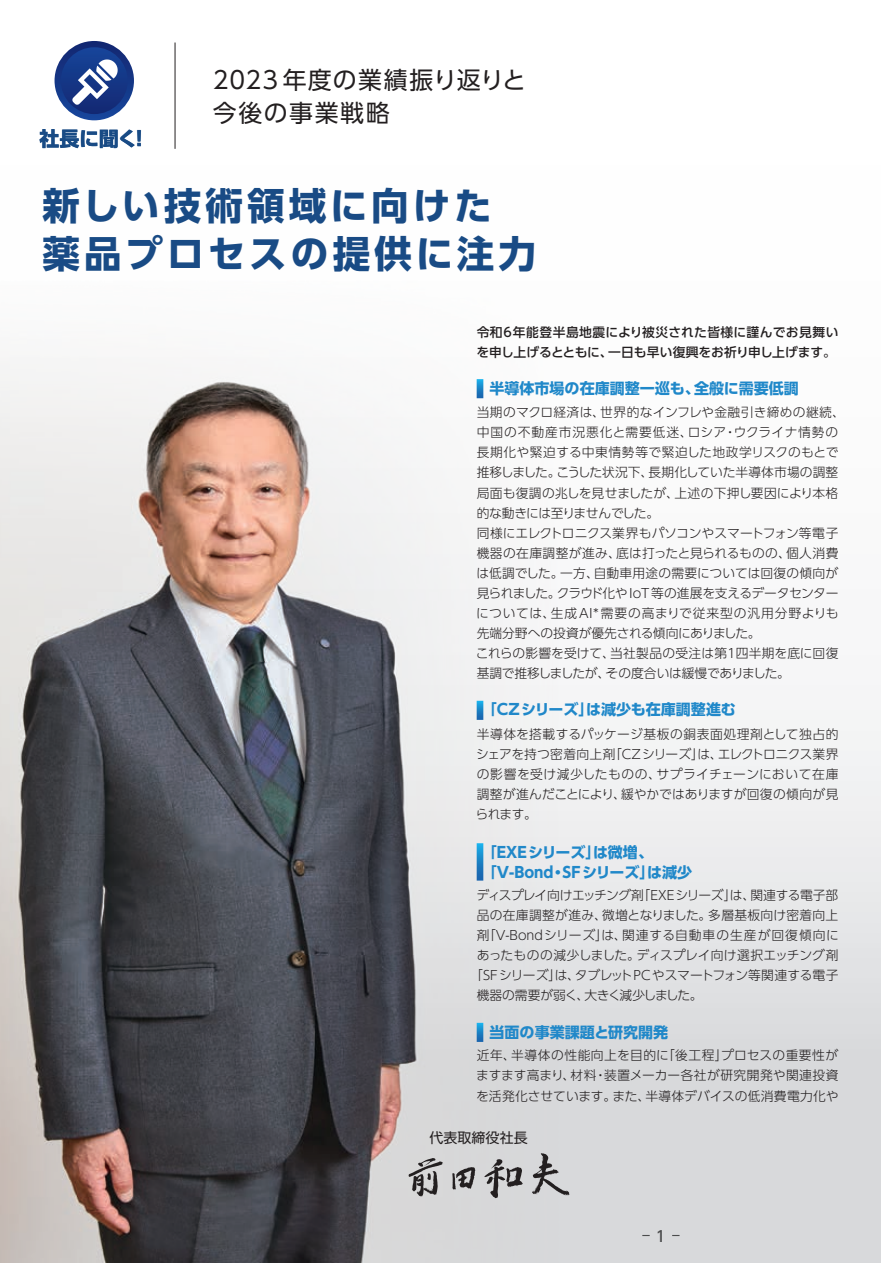
<style>
.page{position:relative;width:881px;height:1263px;background:#fff}
.page>*{position:absolute;margin:0;border:0;box-sizing:border-box;transform-origin:0 0}
.t1{font:700 37.5px/48px "UD Shin Go Pro";letter-spacing:.105em;color:#194b85}
.t2{font:24px/33px "UD Shin Go Pro";letter-spacing:.055em;color:#231f20}
.t3{font:700 19.95px "UD Shin Go Pro";letter-spacing:-.015em;color:#194b85}
.t4{font:700 15px/19.8px "UD Shin Go Pro";color:#2088c9}
.t5{font:500 15px "UD Shin Go Pro";color:#4b4c4d}
.t6{font:13.95px "UD Shin Go Pro";letter-spacing:.01em;color:#231f20}
.t7{font:300 12.75px/20.1px "UD Shin Go Pro";color:#231f20;text-align:justify}
.t8{font:500 12.75px/20.1px "UD Shin Go Pro";letter-spacing:.015em;color:#231f20}
.t9{font:300 12.75px "UD Shin Go Pro";letter-spacing:-.04em;color:#231f20}
.t10{font:300 12.75px "UD Shin Go Pro";letter-spacing:.075em;color:#231f20}
.t11{font:300 12.75px "UD Shin Go Pro";letter-spacing:.025em;color:#231f20}
.t12{font:300 12.75px "UD Shin Go Pro";letter-spacing:-.03em;color:#231f20}
</style>
<div class="page">
<div style="left:0;top:0;width:880px;height:1263px;background:linear-gradient(to bottom,#fff,#d9dadc)"></div>
<img style="left:0;top:247px;width:593px;height:1016px">
<img style="left:0;top:459px;width:1px;height:804px">
<svg style="left:54px;top:41px;width:80px;height:79px"></svg>
<svg style="left:40px;top:129px;width:101px;height:19px"></svg>
<svg style="left:137px;top:130px;width:4px;height:12px"></svg>
<svg style="left:408px;top:1153px;width:161px;height:45px;background:#b1b1b2"></svg>
<svg style="left:476px;top:379px;width:7px;height:19px"></svg>
<svg style="left:476px;top:701px;width:7px;height:19px"></svg>
<svg style="left:476px;top:843px;width:7px;height:38px"></svg>
<hr style="left:175px;top:43px;width:1px;height:106px;background:#231f20">
<svg style="left:476px;top:1023px;width:7px;height:19px"></svg>
<h3 class="t3" style="left:39px;top:122px;width:111px">社長に聞く！</h3>
<h2 class="t2" style="left:213px;top:63px;width:315px">2023 年度の業績振り返りと今後の事業戦略</h2>
<h1 class="t1" style="left:43px;top:181px;width:494px">新しい技術領域に向けた薬品プロセスの提供に注力</h1>
<p class="t8" style="left:476px;top:321px;width:363px">令和6年能登半島地震により被災された皆様に謹んでお見舞いを申し上げるとともに、一日も早い復興をお祈り申し上げます。</p>
<p class="t4" style="left:489px;top:378px;width:311px">半導体市場の在庫調整一巡も、全般に需要低調</p>
<p class="t7" style="left:476px;top:402px;width:370px;text-align:left">当期のマクロ経済は、世界的なインフレや金融引き締めの継続、中国の不動産市況悪化と需要低迷、ロシア・ウクライナ情勢の長期化や緊迫する中東情勢等で緊迫した地政学リスクのもとで推移しました。こうした状況下、長期化していた半導体市場の調整局面も復調の兆しを見せましたが、上述の下押し要因により本格的な動きには至りませんでした。<br>同様にエレクトロニクス業界もパソコンやスマートフォン等電子機器の在庫調整が進み、底は打ったと見られるものの、個人消費は低調でした。一方、自動車用途の需要については回復の傾向が見られました。クラウド化やIoT 等の進展を支えるデータセンターについては、生成AI*需要の高まりで従来型の汎用分野よりも先端分野への投資が優先される傾向にありました。<br>これらの影響を受けて、当社製品の受注は第１四半期を底に回復基調で推移しましたが、その度合いは緩慢でありました。</p>
<p class="t4" style="left:481px;top:699px;width:255px">「CZシリーズ」は減少も在庫調整進む</p>
<p class="t7" style="left:475px;top:723px;width:364px">半導体を搭載するパッケージ基板の銅表面処理剤として独占的シェアを持つ密着向上剤「CZシリーズ」は、エレクトロニクス業界の影響を受け減少したものの、サプライチェーンにおいて在庫調整が進んだことにより、緩やかではありますが回復の傾向が見られます。</p>
<p class="t4" style="left:481px;top:842px;width:211px">「EXEシリーズ」は微増、「V-Bond・SFシリーズ」は減少</p>
<p class="t9" style="left:476px;top:884px;width:363px">ディスプレイ向けエッチング剤「EXEシリーズ」は、関連する電子部</p>
<p class="t11" style="left:476px;top:904px;width:363px">品の在庫調整が進み、微増となりました。多層基板向け密着向上</p>
<p class="t10" style="left:476px;top:924px;width:363px">剤「V-Bondシリーズ」は、関連する自動車の生産が回復傾向に</p>
<p class="t7" style="left:476px;top:944px;width:363px">あったものの減少しました。ディスプレイ向け選択エッチング剤</p>
<p class="t7" style="left:470px;top:964px;width:369px">「SFシリーズ」は、タブレットPCやスマートフォン等関連する電子</p>
<p class="t12" style="left:476px;top:985px;width:227px">機器の需要が弱く、大きく減少しました。</p>
<p class="t4" style="left:489px;top:1022px;width:180px">当面の事業課題と研究開発</p>
<p class="t7" style="left:476px;top:1045px;width:363px">近年、半導体の性能向上を目的に「後工程」プロセスの重要性がますます高まり、材料・装置メーカー各社が研究開発や関連投資を活発化させています。また、半導体デバイスの低消費電力化や</p>
<p class="t6" style="left:429px;top:1127px;width:100px">代表取締役社長</p>
<p class="t5" style="left:655px;top:1224px;width:11px">1</p>
</div>
